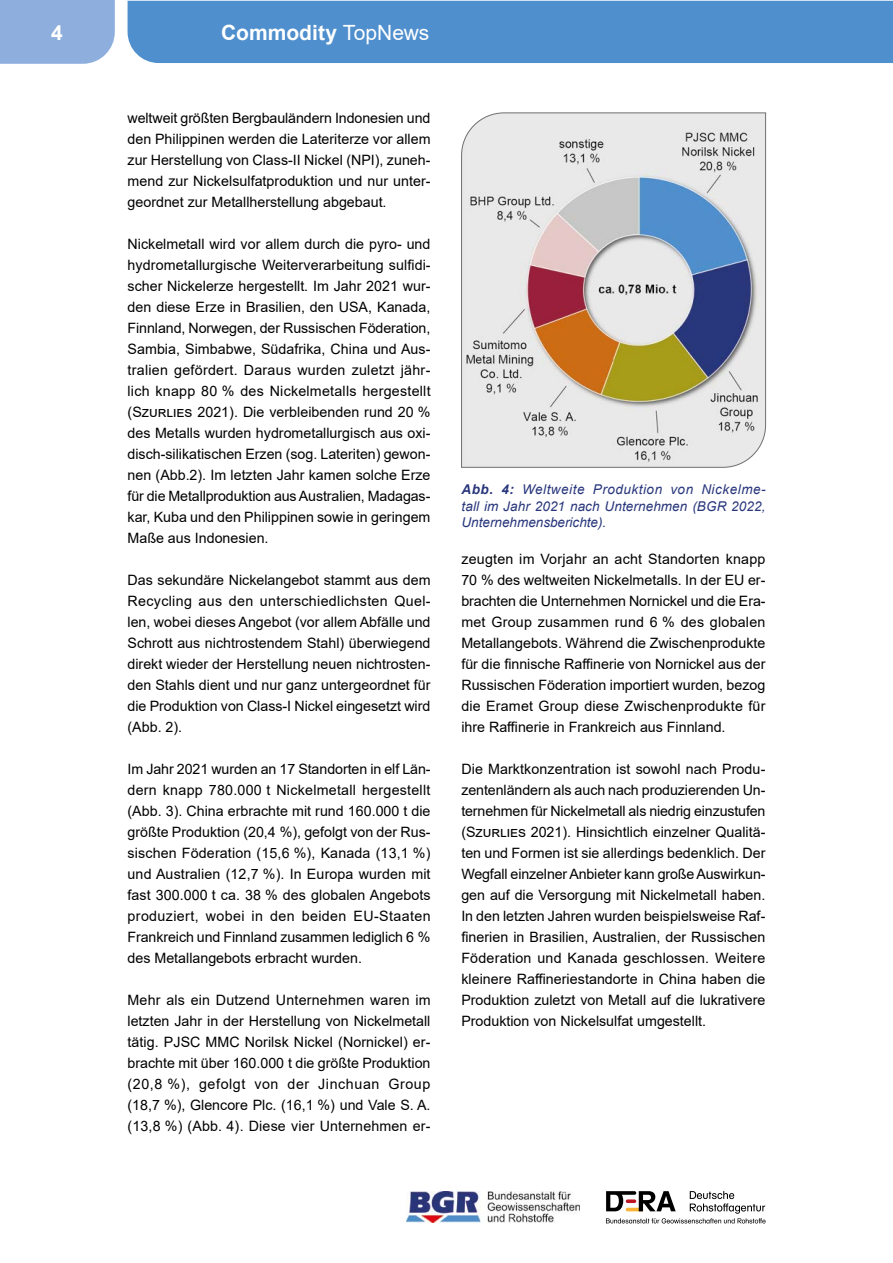
<style>
.page{position:relative;width:893px;height:1263px;background:#fff}
.page>*{position:absolute;margin:0;border:0;box-sizing:border-box;transform-origin:0 0}
.t1{font:700 21px "Arial";color:#fff}
.Fließtext_Fließtext{font:14.25px/21px "Arial";color:#000;text-align:justify}
.Beschriftungen_Abb_Tab_Bildunterschrift_{font:italic 13.5px/16.5px "Arial";letter-spacing:.01em;color:#28367b;text-align:justify}
.s1{font-weight:400}
.s2{font-weight:700}
</style>
<div class="page">
<div style="left:128px;top:1px;width:765px;height:62px;background:#4f8fcd"></div>
<div style="left:0;top:0;width:115px;height:64px;background:#8eafdd"></div>
<img style="left:406px;top:1191px;width:174px;height:31px">
<svg style="left:606px;top:1191px;width:160px;height:32px"></svg>
<svg style="left:461px;top:112px;width:305px;height:356px;background:#c7c4c3"></svg>
<h1 class="t1" style="left:51px;top:17px;width:13px">4</h1>
<h1 class="t1" style="left:221px;top:17px;width:210px">Commodity <span class="s1">TopNews</span></h1>
<p class="Fließtext_Fließtext" style="left:128px;top:107px;width:304px">weltweit größten Bergbauländern Indonesien und den Philippinen werden die Lateriterze vor allem zur Herstellung von Class-II Nickel (NPI), zuneh&shy;mend zur Nickelsulfatproduktion und nur unter&shy;geordnet zur Metallherstellung abgebaut.</p>
<p class="Fließtext_Fließtext" style="left:128px;top:233px;width:305px">Nickelmetall wird vor allem durch die pyro- und hydrometallurgische Weiterverarbeitung sulfidi&shy;scher Nickelerze hergestellt. Im Jahr 2021 wur&shy;den diese Erze in Brasilien, den USA, Kanada, Finnland, Norwegen, der Russischen Föderation, Sambia, Simbabwe, Südafrika, China und Aus&shy;tralien gefördert. Daraus wurden zuletzt jähr&shy;lich knapp 80 % des Nickelmetalls hergestellt (Szurlies 2021). Die verbleibenden rund 20 % des Metalls wurden hydrometallurgisch aus oxi&shy;disch-silikatischen Erzen (sog. Lateriten) gewon&shy;nen (Abb.2). Im letzten Jahr kamen solche Erze für die Metallproduktion aus Australien, Madagas&shy;kar, Kuba und den Philippinen sowie in geringem Maße aus Indonesien.</p>
<p class="Fließtext_Fließtext" style="left:128px;top:569px;width:304px">Das sekundäre Nickelangebot stammt aus dem Recycling aus den unterschiedlichsten Quel&shy;len, wobei dieses Angebot (vor allem Abfälle und Schrott aus nichtrostendem Stahl) überwiegend direkt wieder der Herstellung neuen nichtrosten&shy;den Stahls dient und nur ganz untergeordnet für die Produktion von Class-I Nickel eingesetzt wird (Abb. 2).</p>
<p class="Fließtext_Fließtext" style="left:128px;top:758px;width:305px">Im Jahr 2021 wurden an 17 Standorten in elf Län&shy;dern knapp 780.000 t Nickelmetall hergestellt (Abb. 3). China erbrachte mit rund 160.000 t die größte Produktion (20,4 %), gefolgt von der Rus&shy;sischen Föderation (15,6 %), Kanada (13,1 %) und Australien (12,7 %). In Europa wurden mit fast 300.000 t ca. 38 % des globalen Angebots produziert, wobei in den beiden EU-Staaten Frankreich und Finnland zusammen lediglich 6 % des Metallangebots erbracht wurden.</p>
<p class="Fließtext_Fließtext" style="left:128px;top:989px;width:305px">Mehr als ein Dutzend Unternehmen waren im letzten Jahr in der Herstellung von Nickelmetall tätig. PJSC MMC Norilsk Nickel (Nornickel) er&shy;brachte mit über 160.000 t die größte Produktion (20,8 %), gefolgt von der Jinchuan Group (18,7 %), Glencore Plc. (16,1 %) und Vale S. A. (13,8 %) (Abb. 4). Diese vier Unternehmen er-</p>
<p class="Beschriftungen_Abb_Tab_Bildunterschrift_" style="left:462px;top:482px;width:306px"><span class="s2">Abb. 4:</span> Weltweite Produktion von Nickelme&shy;tall im Jahr 2021 nach Unternehmen (BGR 2022, Unternehmensberichte).</p>
<p class="Fließtext_Fließtext" style="left:461px;top:548px;width:306px">zeugten im Vorjahr an acht Standorten knapp 70 % des weltweiten Nickelmetalls. In der EU er&shy;brachten die Unternehmen Nornickel und die Era&shy;met Group zusammen rund 6 % des globalen Metallangebots. Während die Zwischenprodukte für die finnische Raffinerie von Nornickel aus der Russischen Föderation importiert wurden, bezog die Eramet Group diese Zwischenprodukte für ihre Raffinerie in Frankreich aus Finnland.</p>
<p class="Fließtext_Fließtext" style="left:461px;top:758px;width:306px">Die Marktkonzentration ist sowohl nach Produ&shy;zentenländern als auch nach produzierenden Un&shy;ternehmen für Nickelmetall als niedrig einzustufen (Szurlies 2021). Hinsichtlich einzelner Qualitä&shy;ten und Formen ist sie allerdings bedenklich. Der Wegfall einzelner Anbieter kann große Auswirkun&shy;gen auf die Versorgung mit Nickelmetall haben.<br>In den letzten Jahren wurden beispielsweise Raf&shy;finerien in Brasilien, Australien, der Russischen Föderation und Kanada geschlossen. Weitere kleinere Raffineriestandorte in China haben die Produktion zuletzt von Metall auf die lukrativere Produktion von Nickelsulfat umgestellt.</p>
</div>
